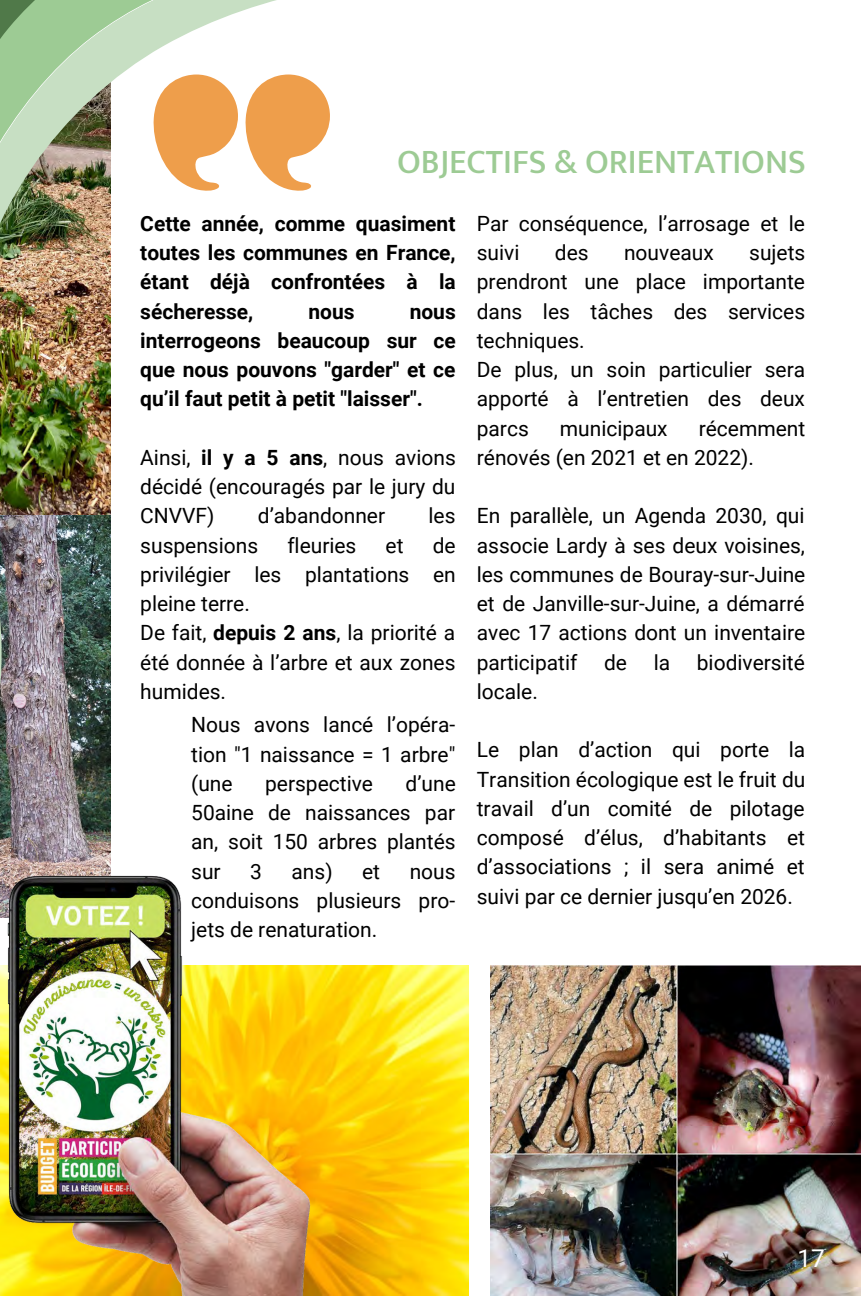
<style>
.page{position:relative;width:864px;height:1296px;background:#fff}
.page>*{position:absolute;margin:0;border:0;box-sizing:border-box;transform-origin:0 0}
.t1{font:500 34.4px "Mukta";color:#9dcb94}
.t2{font:24.5px "Roboto";color:#fff}
.t3{font:21px/29.2px "Roboto";color:#000;text-align:justify}
.t4{font:700 21px/29.2px "Roboto";color:#000;text-align:justify}
.s1{font-weight:700}
</style>
<div class="page">
<img style="left:322px;top:966px;width:147px;height:330px">
<img style="left:0;top:1092px;width:322px;height:204px">
<svg style="left:324px;top:95px;width:6px;height:42px"></svg>
<img style="left:490px;top:966px;width:371px;height:330px">
<svg style="left:0;top:0;width:324px;height:1092px"></svg>
<img style="left:0;top:0;width:215px;height:1079px">
<img style="left:0;top:0;width:90px;height:1064px">
<p class="t1" style="left:397px;top:141px;width:410px">OBJECTIFS &amp; ORIENTATIONS</p>
<p class="t4" style="left:140px;top:209px;width:317px">Cette année, comme quasiment toutes les communes en France, étant déjà confrontées à la sécheresse,</p>
<p class="t4" style="left:140px;top:297px;width:317px;text-indent:269px">nous interrogeons beaucoup sur ce que nous pouvons "garder" et ce qu’il faut petit à petit "laisser".</p>
<p class="t3" style="left:140px;top:443px;width:317px">Ainsi, <span class="s1">il y a 5 ans</span>, nous avions décidé (encouragés par le jury du CNVVF)</p>
<p class="t4" style="left:308px;top:297px;width:48px">nous</p>
<p class="t3" style="left:258px;top:502px;width:129px">d’abandonner</p>
<p class="t3" style="left:429px;top:502px;width:28px">les</p>
<p class="t3" style="left:140px;top:531px;width:119px">suspensions</p>
<p class="t3" style="left:287px;top:531px;width:71px">fleuries</p>
<p class="t3" style="left:386px;top:531px;width:19px">et</p>
<p class="t3" style="left:140px;top:531px;width:317px;text-indent:292px">de privilégier les plantations en pleine terre.</p>
<p class="t3" style="left:140px;top:619px;width:317px">De fait, <span class="s1">depuis 2 ans</span>, la priorité a été donnée à l’arbre et aux zones humides.</p>
<p class="t3" style="left:191px;top:711px;width:266px">Nous avons lancé l’opéra&shy;tion "1 naissance = 1 arbre" (une</p>
<p class="t3" style="left:191px;top:769px;width:266px;text-indent:214px">d’une 50aine de naissances par an, soit 150 arbres plantés sur</p>
<p class="t3" style="left:265px;top:769px;width:109px">perspective</p>
<p class="t3" style="left:250px;top:857px;width:13px">3</p>
<p class="t3" style="left:292px;top:857px;width:43px">ans)</p>
<p class="t3" style="left:362px;top:857px;width:19px">et</p>
<p class="t3" style="left:191px;top:857px;width:266px;text-indent:218px">nous conduisons plusieurs pro&shy;jets de renaturation.</p>
<p class="t3" style="left:477px;top:209px;width:330px">Par conséquence, l’arrosage et le suivi</p>
<p class="t3" style="left:555px;top:238px;width:35px">des</p>
<p class="t3" style="left:624px;top:238px;width:91px">nouveaux</p>
<p class="t3" style="left:477px;top:238px;width:330px;text-indent:272px">sujets prendront une place importante dans les tâches des services techniques.</p>
<p class="t3" style="left:477px;top:355px;width:330px">De plus, un soin particulier sera apporté à l’entretien des deux parcs</p>
<p class="t3" style="left:477px;top:414px;width:330px;text-indent:222px">récemment rénovés (en 2021 et en 2022).</p>
<p class="t3" style="left:477px;top:502px;width:330px">En parallèle, un Agenda 2030, qui associe Lardy à ses deux voisines, les communes de Bouray-sur-Juine et de Janville-sur-Juine, a démarré avec 17 actions dont un inventaire participatif</p>
<p class="t3" style="left:560px;top:414px;width:109px">municipaux</p>
<p class="t3" style="left:604px;top:648px;width:24px">de</p>
<p class="t3" style="left:654px;top:648px;width:18px">la</p>
<p class="t3" style="left:697px;top:648px;width:109px">biodiversité</p>
<p class="t3" style="left:477px;top:677px;width:63px">locale.</p>
<p class="t3" style="left:477px;top:736px;width:330px">Le plan d’action qui porte la Transition écologique est le fruit du travail d’un comité de pilotage composé d’élus, d’habitants et d’associations ; il sera animé et suivi par ce dernier jusqu’en 2026.</p>
<p class="t2" style="left:797px;top:1244px;width:29px">17</p>
</div>
